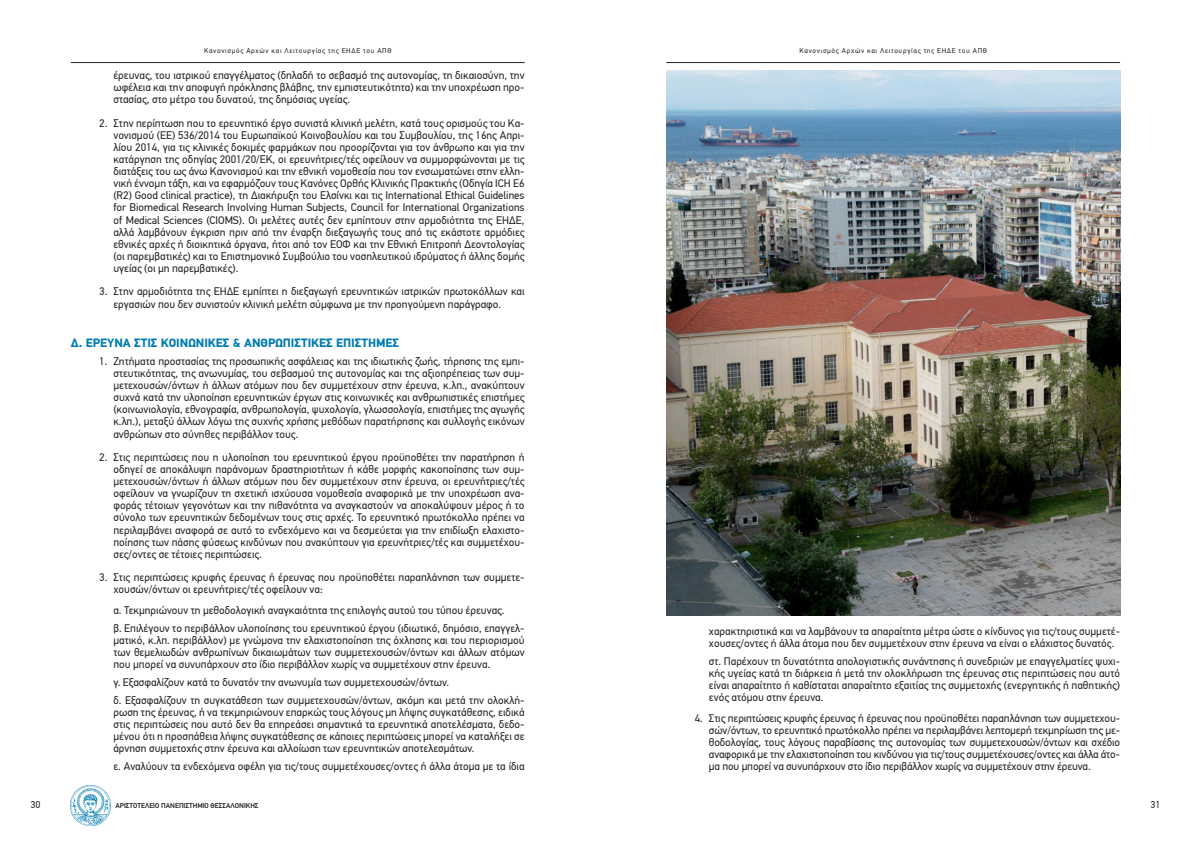
<style>
.page{position:relative;width:1191px;height:842px;background:#fff}
.page>*{position:absolute;margin:0;border:0;box-sizing:border-box;transform-origin:0 0}
.ΤΙΤΛΟΣ_ΚΕΦΑΛΑΙΩΝ{font:700 12px "PF Din Text Pro";color:#007cb0}
.LETTERS{font:11px/12.1px "PF Din Text Pro";color:#231f20;text-align:justify}
.t1{font:10px "PF Din Text Pro";color:#231f20}
.t2{font:7px "PF Din Text Pro";letter-spacing:.1em;color:#231f20}
.t3{font:500 7px "PF Din Text Pro";color:#231f20}
</style>
<div class="page">
<hr style="left:666px;top:62px;width:454px;height:1px;background:#231f20">
<hr style="left:71px;top:62px;width:453px;height:1px;background:#231f20">
<img style="left:71px;top:785px;width:40px;height:40px">
<img style="left:666px;top:71px;width:454px;height:544px">
<p class="t2" style="left:204px;top:47px;width:189px">Κανονισμός Αρχών και Λειτουργίας της ΕΗΔΕ του ΑΠΘ</p>
<p class="t2" style="left:799px;top:47px;width:189px">Κανονισμός Αρχών και Λειτουργίας της ΕΗΔΕ του ΑΠΘ</p>
<p class="LETTERS" style="left:113px;top:69px;width:413px">έρευνας, του ιατρικού επαγγέλματος (δηλαδή το σεβασμό της αυτονομίας, τη δικαιοσύνη, την ωφέλεια και την αποφυγή πρόκλησης βλάβης, την εμπιστευτικότητα) και την υποχρέωση προ&shy;στασίας, στο μέτρο του δυνατού, της δημόσιας υγείας.</p>
<p class="LETTERS" style="left:113px;top:117px;width:413px;text-indent:-14px">2. Στην περίπτωση που το ερευνητικό έργο συνιστά κλινική μελέτη, κατά τους ορισμούς του Κα&shy;νονισμού (ΕΕ) 536/2014 του Ευρωπαϊκού Κοινοβουλίου και του Συμβουλίου, της 16ης Απρι&shy;λίου 2014, για τις κλινικές δοκιμές φαρμάκων που προορίζονται για τον άνθρωπο και για την κατάργηση της οδηγίας 2001/20/ΕΚ, οι ερευνήτριες/τές οφείλουν να συμμορφώνονται με τις διατάξεις του ως άνω Κανονισμού και την εθνική νομοθεσία που τον ενσωματώνει στην ελλη&shy;νική έννομη τάξη, και να εφαρμόζουν τους Κανόνες Ορθής Κλινικής Πρακτικής (Οδηγία ICH E6 (R2) Good clinical practice), τη Διακήρυξη του Ελσίνκι και τις International Ethical Guidelines for Biomedical Research Involving Human Subjects, Council for International Organizations of Medical Sciences (CIOMS). Οι μελέτες αυτές δεν εμπίπτουν στην αρμοδιότητα της ΕΗΔΕ, αλλά λαμβάνουν έγκριση πριν από την έναρξη διεξαγωγής τους από τις εκάστοτε αρμόδιες εθνικές αρχές ή διοικητικά όργανα, ήτοι από τον ΕΟΦ και την Εθνική Επιτροπή Δεοντολογίας (οι παρεμβατικές) και το Επιστημονικό Συμβούλιο του νοσηλευτικού ιδρύματος ή άλλης δομής υγείας (οι μη παρεμβατικές).</p>
<p class="LETTERS" style="left:113px;top:286px;width:413px;text-indent:-14px">3. Στην αρμοδιότητα της ΕΗΔΕ εμπίπτει η διεξαγωγή ερευνητικών ιατρικών πρωτοκόλλων και εργασιών που δεν συνιστούν κλινική μελέτη σύμφωνα με την προηγούμενη παράγραφο.</p>
<p class="ΤΙΤΛΟΣ_ΚΕΦΑΛΑΙΩΝ" style="left:71px;top:336px;width:330px">Δ. ΕΡΕΥΝΑ ΣΤΙΣ ΚΟΙΝΩΝΙΚΕΣ &amp; ΑΝΘΡΩΠΙΣΤΙΚΕΣ ΕΠΙΣΤΗΜΕΣ</p>
<p class="LETTERS" style="left:113px;top:355px;width:413px;text-indent:-14px">1. Ζητήματα προστασίας της προσωπικής ασφάλειας και της ιδιωτικής ζωής, τήρησης της εμπι&shy;στευτικότητας, της ανωνυμίας, του σεβασμού της αυτονομίας και της αξιοπρέπειας των συμ&shy;μετεχουσών/όντων ή άλλων ατόμων που δεν συμμετέχουν στην έρευνα, κ.λπ., ανακύπτουν συχνά κατά την υλοποίηση ερευνητικών έργων στις κοινωνικές και ανθρωπιστικές επιστήμες (κοινωνιολογία, εθνογραφία, ανθρωπολογία, ψυχολογία, γλωσσολογία, επιστήμες της αγωγής κ.λπ.), μεταξύ άλλων λόγω της συχνής χρήσης μεθόδων παρατήρησης και συλλογής εικόνων ανθρώπων στο σύνηθες περιβάλλον τους.</p>
<p class="LETTERS" style="left:113px;top:451px;width:413px;text-indent:-14px">2. Στις περιπτώσεις που η υλοποίηση του ερευνητικού έργου προϋποθέτει την παρατήρηση ή οδηγεί σε αποκάλυψη παράνομων δραστηριοτήτων ή κάθε μορφής κακοποίησης των συμ&shy;μετεχουσών/όντων ή άλλων ατόμων που δεν συμμετέχουν στην έρευνα, οι ερευνήτριες/τές οφείλουν να γνωρίζουν τη σχετική ισχύουσα νομοθεσία αναφορικά με την υποχρέωση ανα&shy;φοράς τέτοιων γεγονότων και την πιθανότητα να αναγκαστούν να αποκαλύψουν μέρος ή το σύνολο των ερευνητικών δεδομένων τους στις αρχές. Το ερευνητικό πρωτόκολλο πρέπει να περιλαμβάνει αναφορά σε αυτό το ενδεχόμενο και να δεσμεύεται για την επιδίωξη ελαχιστο&shy;ποίησης των πάσης φύσεως κινδύνων που ανακύπτουν για ερευνήτριες/τές και συμμετέχου&shy;σες/οντες σε τέτοιες περιπτώσεις.</p>
<p class="LETTERS" style="left:113px;top:571px;width:413px;text-indent:-14px">3. Στις περιπτώσεις κρυφής έρευνας ή έρευνας που προϋποθέτει παραπλάνηση των συμμετε&shy;χουσών/όντων οι ερευνήτριες/τές οφείλουν να:</p>
<p class="LETTERS" style="left:113px;top:604px;width:393px">α. Τεκμηριώνουν τη μεθοδολογική αναγκαιότητα της επιλογής αυτού του τύπου έρευνας.</p>
<p class="LETTERS" style="left:113px;top:622px;width:413px">β. Επιλέγουν το περιβάλλον υλοποίησης του ερευνητικού έργου (ιδιωτικό, δημόσιο, επαγγελ&shy;ματικό, κ.λπ. περιβάλλον) με γνώμονα την ελαχιστοποίηση της όχλησης και του περιορισμού των θεμελιωδών ανθρωπίνων δικαιωμάτων των συμμετεχουσών/όντων και άλλων ατόμων που μπορεί να συνυπάρχουν στο ίδιο περιβάλλον χωρίς να συμμετέχουν στην έρευνα.</p>
<p class="LETTERS" style="left:113px;top:676px;width:337px">γ. Εξασφαλίζουν κατά το δυνατόν την ανωνυμία των συμμετεχουσών/όντων.</p>
<p class="LETTERS" style="left:113px;top:694px;width:413px">δ. Εξασφαλίζουν τη συγκατάθεση των συμμετεχουσών/όντων, ακόμη και μετά την ολοκλή&shy;ρωση της έρευνας, ή να τεκμηριώνουν επαρκώς τους λόγους μη λήψης συγκατάθεσης, ειδικά στις περιπτώσεις που αυτό δεν θα επηρεάσει σημαντικά τα ερευνητικά αποτελέσματα, δεδο&shy;μένου ότι η προσπάθεια λήψης συγκατάθεσης σε κάποιες περιπτώσεις μπορεί να καταλήξει σε άρνηση συμμετοχής στην έρευνα και αλλοίωση των ερευνητικών αποτελεσμάτων.</p>
<p class="LETTERS" style="left:113px;top:760px;width:413px">ε. Αναλύουν τα ενδεχόμενα οφέλη για τις/τους συμμετέχουσες/οντες ή άλλα άτομα με τα ίδια</p>
<p class="LETTERS" style="left:709px;top:625px;width:413px">χαρακτηριστικά και να λαμβάνουν τα απαραίτητα μέτρα ώστε ο κίνδυνος για τις/τους συμμετέ&shy;χουσες/οντες ή άλλα άτομα που δεν συμμετέχουν στην έρευνα να είναι ο ελάχιστος δυνατός.</p>
<p class="LETTERS" style="left:709px;top:655px;width:413px">στ. Παρέχουν τη δυνατότητα απολογιστικής συνάντησης ή συνεδριών με επαγγελματίες ψυχι&shy;κής υγείας κατά τη διάρκεια ή μετά την ολοκλήρωση της έρευνας στις περιπτώσεις που αυτό είναι απαραίτητο ή καθίσταται απαραίτητο εξαιτίας της συμμετοχής (ενεργητικής ή παθητικής) ενός ατόμου στην έρευνα.</p>
<p class="LETTERS" style="left:709px;top:712px;width:413px;text-indent:-14px">4. Στις περιπτώσεις κρυφής έρευνας ή έρευνας που προϋποθέτει παραπλάνηση των συμμετεχου&shy;σών/όντων, το ερευνητικό πρωτόκολλο πρέπει να περιλαμβάνει λεπτομερή τεκμηρίωση της με&shy;θοδολογίας, τους λόγους παραβίασης της αυτονομίας των συμμετεχουσών/όντων και σχέδιο αναφορικά με την ελαχιστοποίηση του κινδύνου για τις/τους συμμετέχουσες/οντες και άλλα άτο&shy;μα που μπορεί να συνυπάρχουν στο ίδιο περιβάλλον χωρίς να συμμετέχουν στην έρευνα.</p>
<p class="t1" style="left:30px;top:799px;width:11px">30</p>
<p class="t3" style="left:115px;top:801px;width:145px">ΑΡΙΣΤΟΤΕΛΕΙΟ ΠΑΝΕΠΙΣΤΗΜΙΟ ΘΕΣΣΑΛΟΝΙΚΗΣ</p>
<p class="t1" style="left:1150px;top:799px;width:11px">31</p>
</div>
